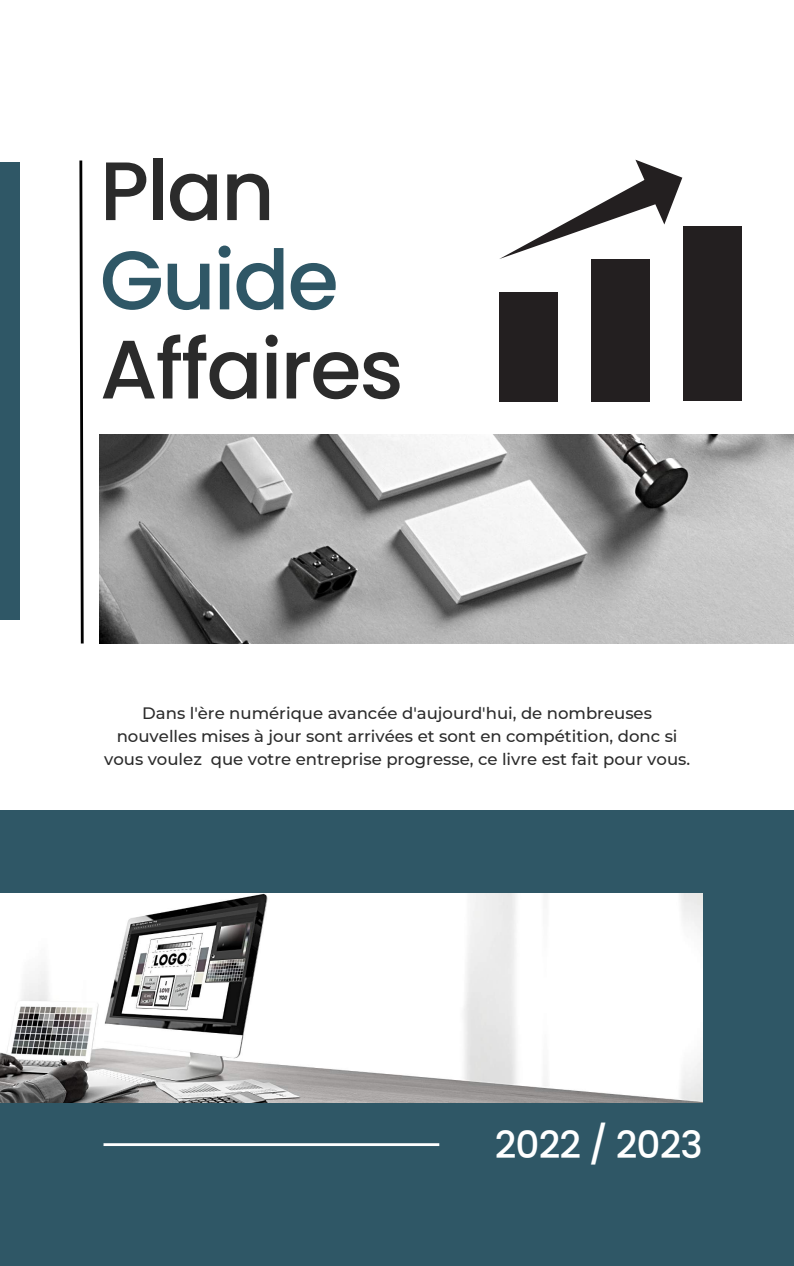
<style>
.page{position:relative;width:794px;height:1266px;background:#fff}
.page>*{position:absolute;margin:0;border:0;box-sizing:border-box;transform-origin:0 0}
.t1{font:500 82.88px/178.4px "Poppins";letter-spacing:-.025em;color:#2b2b2b}
.t2{font:500 82.88px "Poppins";letter-spacing:-.025em;color:#2f5766}
.t3{font:500 37.5px "Poppins";letter-spacing:-.025em;color:#fff}
.t4{font:500 16.5px/23.1px "Montserrat";color:#2b2b2b;text-align:center}
</style>
<div class="page">
<svg style="left:79px;top:160px;width:5px;height:484px"></svg>
<img style="left:100px;top:434px;width:693px;height:209px">
<div style="left:0;top:810px;width:793px;height:456px;background:#2f5766"></div>
<img style="left:0;top:893px;width:702px;height:210px">
<hr style="left:103px;top:1143px;width:336px;height:3px;background:#fff">
<div style="left:0;top:162px;width:20px;height:457px;background:#2f5766"></div>
<div style="left:499px;top:292px;width:58px;height:109px;background:#231f20"></div>
<div style="left:590px;top:259px;width:59px;height:142px;background:#231f20"></div>
<div style="left:682px;top:226px;width:59px;height:175px;background:#231f20"></div>
<svg style="left:499px;top:160px;width:183px;height:99px"></svg>
<h1 class="t1" style="left:100px;top:102px;width:305px">Plan<br>Affaires</h1>
<h1 class="t2" style="left:100px;top:222px;width:240px">Guide</h1>
<p class="t4" style="left:104px;top:701px;width:587px">Dans l'ère numérique avancée d'aujourd'hui, de nombreuses nouvelles mises à jour sont arrivées et sont en compétition, donc si vous voulez que votre entreprise progresse, ce livre est fait pour vous.</p>
<h2 class="t3" style="left:494px;top:1118px;width:209px">2022 / 2023</h2>
</div>
